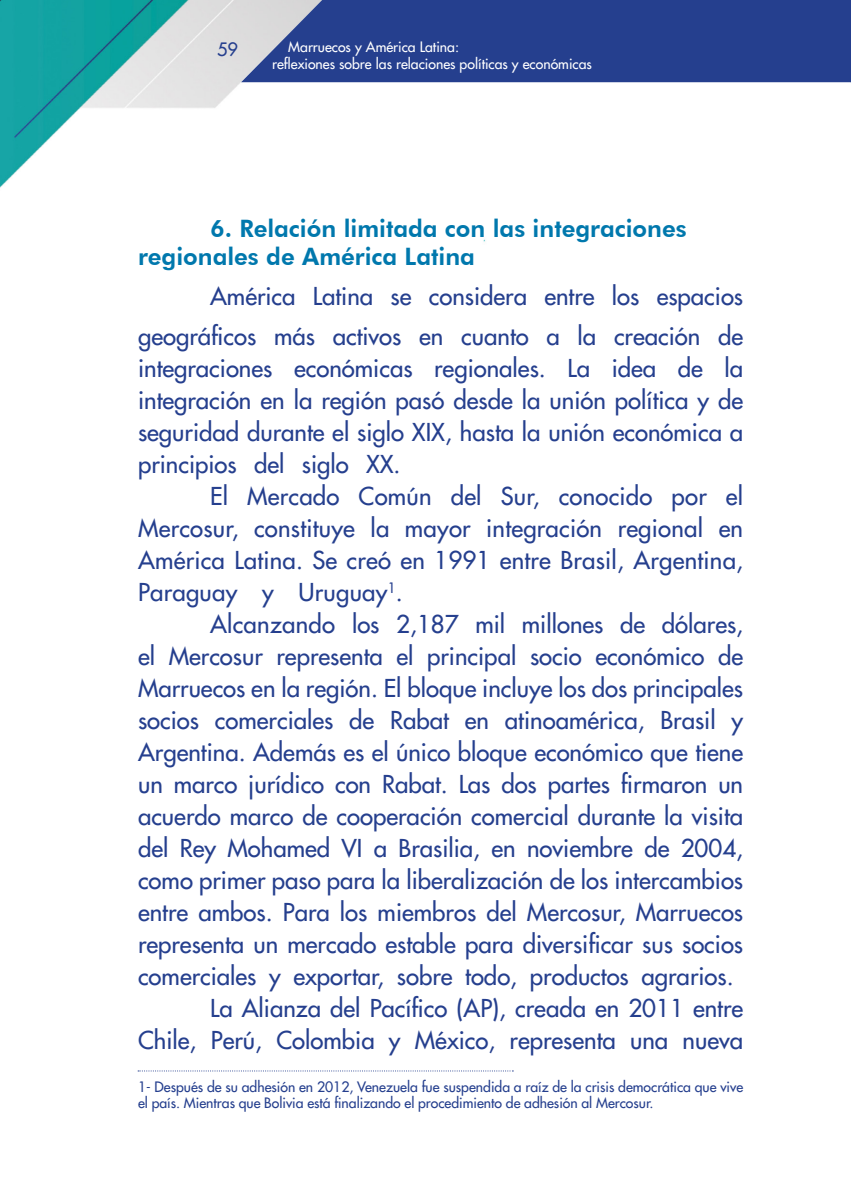
<style>
.page{position:relative;width:851px;height:1191px;background:#fff}
.page>*{position:absolute;margin:0;border:0;box-sizing:border-box;transform-origin:0 0}
.t1{font:24px/32px "Futura LT";color:#253f8e;text-align:justify}
.t2{font:800 24px/28px "Futura BT";color:#0078ad}
.t3{font:18px "Futura LT";color:#253f8e}
.t4{font:14px/16.8px "Futura LT";color:#253f8e}
.t5{font:14px/16.8px "Futura LT";color:#fff}
</style>
<div class="page">
<img style="left:0;top:0;width:639px;height:242px">
<svg style="left:241px;top:0;width:609px;height:82px;background:#314993"></svg>
<svg style="left:850px;top:0;width:1px;height:82px"></svg>
<svg style="left:138px;top:1070px;width:375px;height:1px"></svg>
<p class="t3" style="left:217px;top:37px;width:22px">59</p>
<p class="t5" style="left:272px;top:39px;width:321px;text-indent:16px">Marruecos y América Latina:<br>reflexiones sobre las relaciones políticas y económicas</p>
<p class="t2" style="left:138px;top:214px;width:550px;text-indent:72px">6. Relación limitada con las integraciones regionales de América Latina</p>
<p class="t1" style="left:138px;top:275px;width:606px;line-height:40px;text-align:right">América Latina se considera entre los espacios geográficos más activos en cuanto a la creación de</p>
<p class="t1" style="left:138px;top:351px;width:606px">integraciones económicas regionales. La idea de la integración en la región pasó desde la unión política y de seguridad durante el siglo XIX, hasta la unión económica a principios del siglo XX.</p>
<p class="t1" style="left:138px;top:479px;width:606px;text-indent:72px">El Mercado Común del Sur, conocido por el Mercosur, constituye la mayor integración regional en América Latina. Se creó en 1991 entre Brasil, Argentina, Paraguay y Uruguay<sup>1</sup>.</p>
<p class="t1" style="left:138px;top:607px;width:606px;text-indent:72px">Alcanzando los 2,187 mil millones de dólares, el Mercosur representa el principal socio económico de Marruecos en la región. El bloque incluye los dos principales socios comerciales de Rabat en atinoamérica, Brasil y Argentina. Además es el único bloque económico que tiene un marco jurídico con Rabat. Las dos partes firmaron un acuerdo marco de cooperación comercial durante la visita del Rey Mohamed VI a Brasilia, en noviembre de 2004, como primer paso para la liberalización de los intercambios entre ambos. Para los miembros del Mercosur, Marruecos representa un mercado estable para diversificar sus socios comerciales y exportar, sobre todo, productos agrarios.</p>
<p class="t1" style="left:138px;top:991px;width:606px;text-align:right">La Alianza del Pacífico (AP), creada en 2011 entre<br>Chile, Perú, Colombia y México, representa una nueva</p>
<p class="t4" style="left:138px;top:1078px;width:606px">1- Después de su adhesión en 2012, Venezuela fue suspendida a raíz de la crisis democrática que vive el país. Mientras que Bolivia está finalizando el procedimiento de adhesión al Mercosur.</p>
</div>
